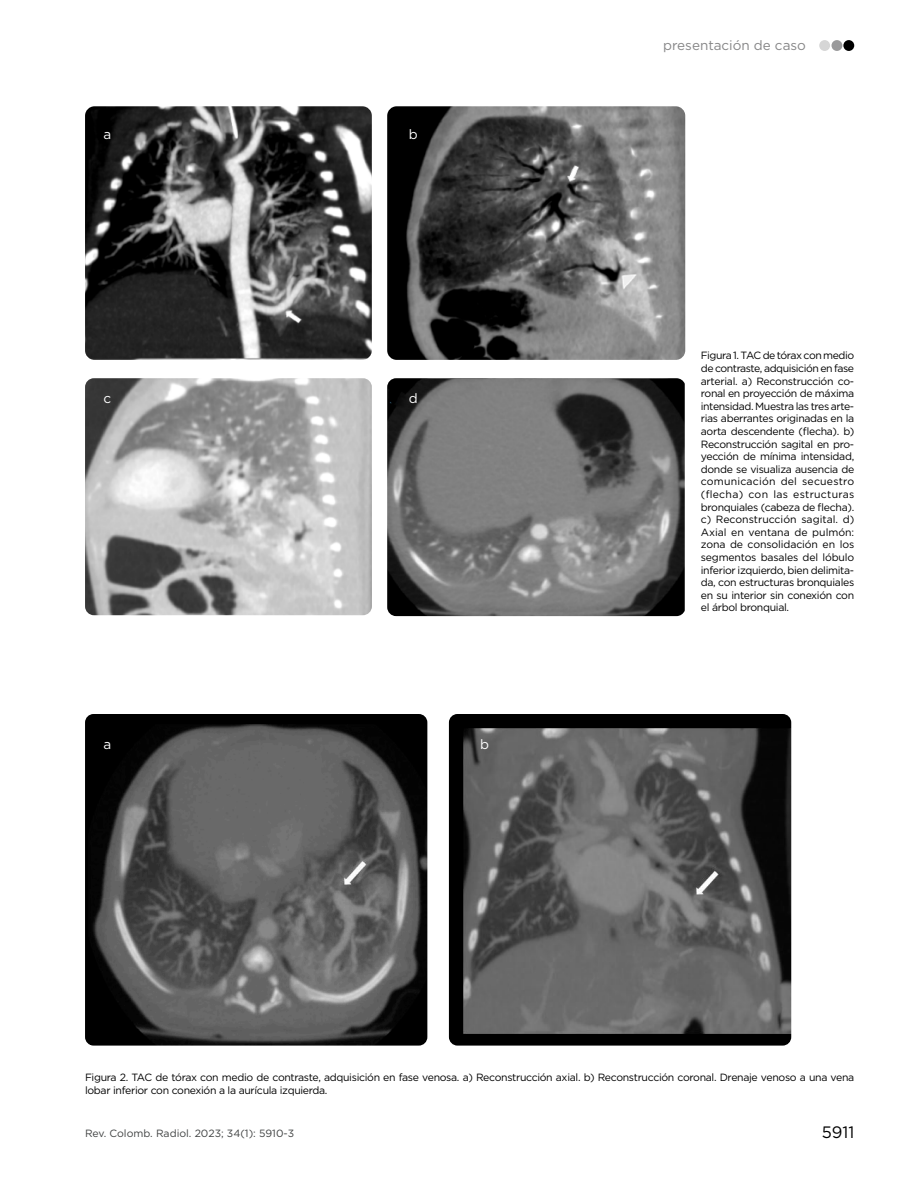
<style>
.page{position:relative;width:918px;height:1188px;background:#fff}
.page>*{position:absolute;margin:0;border:0;box-sizing:border-box;transform-origin:0 0}
.t1{font:16.5px "Gotham";color:#000}
.t2{font:13.5px "Gotham";color:#868687}
._02_subtitulo_nivel_1{font:13.5px "Gotham";color:#fff}
.pie_de_foto_nuevo{font:10.5px/12.6px "Gotham";letter-spacing:-.03em;color:#000;text-align:justify}
.t3{font:10.5px "Gotham";color:#3f4141}
</style>
<div class="page">
<div style="left:843px;top:40px;width:11px;height:11px;background:#000;border-radius:50%"></div>
<div style="left:832px;top:40px;width:10px;height:11px;background:#9a9a9b;border-radius:50%"></div>
<div style="left:819px;top:40px;width:11px;height:11px;background:#d6d6d6;border-radius:50%"></div>
<img style="left:85px;top:106px;width:287px;height:254px">
<img style="left:85px;top:378px;width:287px;height:237px">
<img style="left:387px;top:106px;width:298px;height:254px">
<img style="left:387px;top:378px;width:298px;height:238px">
<img style="left:85px;top:714px;width:342px;height:332px">
<img style="left:449px;top:714px;width:342px;height:332px">
<div style="left:90px;top:1023px;width:25px;height:22px;background:#000"></div>
<p class="_02_subtitulo_nivel_1" style="left:103px;top:125px;width:9px">a</p>
<p class="_02_subtitulo_nivel_1" style="left:409px;top:125px;width:10px">b</p>
<p class="_02_subtitulo_nivel_1" style="left:103px;top:389px;width:9px">c</p>
<p class="_02_subtitulo_nivel_1" style="left:409px;top:389px;width:10px">d</p>
<p class="_02_subtitulo_nivel_1" style="left:103px;top:736px;width:9px">a</p>
<p class="_02_subtitulo_nivel_1" style="left:480px;top:736px;width:10px">b</p>
<p class="t2" style="left:663px;top:36px;width:144px">presentación de caso</p>
<p class="pie_de_foto_nuevo" style="left:701px;top:349px;width:155px">Figura 1. TAC de tórax con medio de contraste, adquisición en fase arterial. a) Reconstrucción co&shy;ronal en proyección de máxima intensidad. Muestra las tres arte&shy;rias aberrantes originadas en la aorta descendente (flecha). b)<br>Reconstrucción sagital en pro&shy;yección de mínima intensidad, donde se visualiza ausencia de comunicación del secuestro (flecha) con las estructuras bronquiales (cabeza de flecha). c) Reconstrucción sagital. d)<br>Axial en ventana de pulmón: zona de consolidación en los segmentos basales del lóbulo inferior izquierdo, bien delimita&shy;da, con estructuras bronquiales en su interior sin conexión con el árbol bronquial.</p>
<p class="pie_de_foto_nuevo" style="left:85px;top:1071px;width:771px">Figura 2. TAC de tórax con medio de contraste, adquisición en fase venosa. a) Reconstrucción axial. b) Reconstrucción coronal. Drenaje venoso a una vena lobar inferior con conexión a la aurícula izquierda.</p>
<p class="t3" style="left:85px;top:1126px;width:211px">Rev. Colomb. Radiol. 2023; 34(1): 5910-3</p>
<h1 class="t1" style="left:822px;top:1122px;width:34px">5911</h1>
</div>
